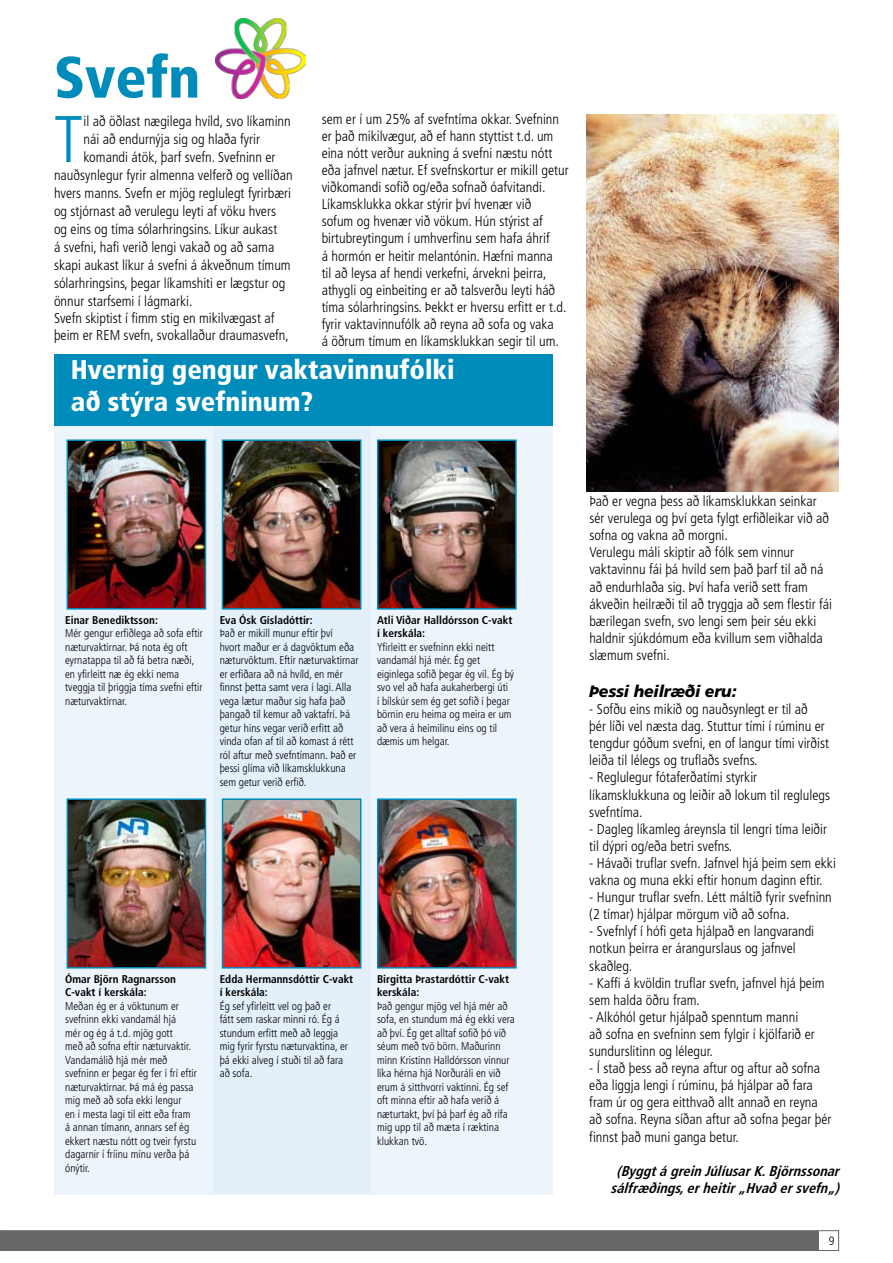
<style>
.page{position:relative;width:893px;height:1263px;background:#fff}
.page>*{position:absolute;margin:0;border:0;box-sizing:border-box;transform-origin:0 0}
.t1{font:300 condensed 65.85px "Frutiger";color:#008cbb}
.t2{font:900 condensed 58.2px "Frutiger";color:#008cbb}
.t3{font:900 condensed 27px/32.4px "Frutiger";color:#fff}
.t4{font:italic 900 16.5px "Frutiger";letter-spacing:-.01em;color:#000;scale:.96 1}
.t5{font:300 condensed 14.25px/17.1px "Frutiger";color:#000}
.t6{font:italic 700 condensed 14.25px/17.1px "Frutiger";color:#000;text-align:center}
.t7{font:300 condensed 12px "Frutiger";color:#000}
.t8{font:300 condensed 11.25px/13.5px "Frutiger";color:#000}
.t9{font:700 condensed 11.25px/13.5px "Frutiger";color:#000}
</style>
<div class="page">
<svg style="left:0;top:1230px;width:839px;height:21px"></svg>
<div style="left:0;top:1231px;width:819px;height:19px;background:#676767"></div>
<div style="left:54px;top:419px;width:498px;height:776px;background:#edf4fb"></div>
<div style="left:213px;top:424px;width:157px;height:770px;background:#e3eff9"></div>
<img style="left:70px;top:442px;width:133px;height:165px">
<div style="left:67px;top:439px;width:139px;height:171px;border:2px solid #008cbb"></div>
<img style="left:225px;top:442px;width:133px;height:165px">
<div style="left:222px;top:439px;width:139px;height:171px;border:2px solid #008cbb"></div>
<img style="left:380px;top:442px;width:134px;height:165px">
<div style="left:377px;top:439px;width:140px;height:171px;border:2px solid #008cbb"></div>
<img style="left:70px;top:801px;width:133px;height:164px">
<div style="left:67px;top:798px;width:139px;height:170px;border:2px solid #008cbb"></div>
<img style="left:225px;top:801px;width:133px;height:164px">
<div style="left:222px;top:798px;width:139px;height:170px;border:2px solid #008cbb"></div>
<img style="left:380px;top:801px;width:134px;height:164px">
<div style="left:377px;top:798px;width:140px;height:170px;border:2px solid #008cbb"></div>
<div style="left:54px;top:354px;width:498px;height:72px;background:#008cbb"></div>
<img style="left:587px;top:115px;width:252px;height:376px">
<img style="left:216px;top:18px;width:90px;height:80px">
<h2 class="t2" style="left:54px;top:42px;width:148px">Svefn</h2>
<h1 class="t1" style="left:54px;top:102px;width:30px">T</h1>
<p class="t5" style="left:84px;top:113px;width:209px">il að öðlast nægilega hvíld, svo líkaminn</p>
<p class="t5" style="left:84px;top:131px;width:178px">nái að endurnýja sig og hlaða fyrir</p>
<p class="t5" style="left:84px;top:149px;width:194px">komandi átök, þarf svefn. Svefninn er</p>
<p class="t5" style="left:54px;top:167px;width:240px">nauðsynlegur fyrir almenna velferð og vellíðan</p>
<p class="t5" style="left:54px;top:185px;width:239px">hvers manns. Svefn er mjög reglulegt fyrirbæri</p>
<p class="t5" style="left:54px;top:203px;width:223px">og stjórnast að verulegu leyti af vöku hvers</p>
<p class="t5" style="left:54px;top:221px;width:225px">og eins og tíma sólarhringsins. Líkur aukast</p>
<p class="t5" style="left:54px;top:239px;width:222px">á svefni, hafi verið lengi vakað og að sama</p>
<p class="t5" style="left:54px;top:257px;width:238px">skapi aukast líkur á svefni á ákveðnum tímum</p>
<p class="t5" style="left:54px;top:275px;width:233px">sólarhringsins, þegar líkamshiti er lægstur og</p>
<p class="t5" style="left:54px;top:293px;width:140px">önnur starfsemi í lágmarki.</p>
<p class="t5" style="left:54px;top:310px;width:222px">Svefn skiptist í fimm stig en mikilvægast af</p>
<p class="t5" style="left:54px;top:327px;width:236px">þeim er REM svefn, svokallaður draumasvefn,</p>
<p class="t5" style="left:322px;top:110px;width:248px">sem er í um 25% af svefntíma okkar. Svefninn er það mikilvægur, að ef hann styttist t.d. um eina nótt verður aukning á svefni næstu nótt eða jafnvel nætur. Ef svefnskortur er mikill getur viðkomandi sofið og/eða sofnað óafvitandi.<br>Líkamsklukka okkar stýrir því hvenær við<br>sofum og hvenær við vökum. Hún stýrist af birtubreytingum í umhverfinu sem hafa áhrif<br>á hormón er heitir melantónin. Hæfni manna<br>til að leysa af hendi verkefni, árvekni þeirra, athygli og einbeiting er að talsverðu leyti háð tíma sólarhringsins. Þekkt er hversu erfitt er t.d. fyrir vaktavinnufólk að reyna að sofa og vaka<br>á öðrum tímum en líkamsklukkan segir til um.</p>
<h3 class="t3" style="left:71px;top:353px;width:385px">Hvernig gengur vaktavinnufólki að stýra svefninum?</h3>
<p class="t9" style="left:65px;top:613px;width:94px">Einar Benediktsson:</p>
<p class="t8" style="left:65px;top:627px;width:139px">Mér gengur erfiðlega að sofa eftir næturvaktirnar. Þá nota ég oft eyrnatappa til að fá betra næði, en yfirleitt næ ég ekki nema tveggja til þriggja tíma svefni eftir næturvaktirnar.</p>
<p class="t9" style="left:220px;top:613px;width:95px">Eva Ósk Gísladóttir:</p>
<p class="t8" style="left:220px;top:627px;width:140px">Það er mikill munur eftir því<br>hvort maður er á dagvöktum eða næturvöktum. Eftir næturvaktirnar er erfiðara að ná hvíld, en mér finnst þetta samt vera í lagi. Alla vega lætur maður sig hafa það þangað til kemur að vaktafrí. Þá getur hins vegar verið erfitt að vinda ofan af til að komast á rétt ról aftur með svefntímann. Það er þessi glíma við líkamsklukkuna sem getur verið erfið.</p>
<p class="t9" style="left:377px;top:613px;width:137px">Atli Viðar Halldórsson C-vakt í kerskála:</p>
<p class="t8" style="left:377px;top:640px;width:139px">Yfirleitt er svefninn ekki neitt vandamál hjá mér. Ég get eiginlega sofið þegar ég vil. Ég bý svo vel að hafa aukaherbergi úti<br>í bílskúr sem ég get sofið í þegar börnin eru heima og meira er um að vera á heimilinu eins og til dæmis um helgar.</p>
<p class="t9" style="left:65px;top:972px;width:112px">Ómar Björn Ragnarsson<br>C-vakt í kerskála:</p>
<p class="t8" style="left:65px;top:999px;width:133px">Meðan ég er á vöktunum er svefninn ekki vandamál hjá<br>mér og ég á t.d. mjög gott<br>með að sofna eftir næturvaktir.<br>Vandamálið hjá mér með svefninn er þegar ég fer í frí eftir næturvaktirnar. Þá má ég passa mig með að sofa ekki lengur<br>en í mesta lagi til eitt eða fram á annan tímann, annars sef ég ekkert næstu nótt og tveir fyrstu dagarnir í fríinu mínu verða þá ónýtir.</p>
<p class="t9" style="left:220px;top:972px;width:135px">Edda Hermannsdóttir C-vakt í kerskála:</p>
<p class="t8" style="left:220px;top:999px;width:130px">Ég sef yfirleitt vel og það er fátt sem raskar minni ró. Ég á stundum erfitt með að leggja mig fyrir fyrstu næturvaktina, er þá ekki alveg í stuði til að fara að sofa.</p>
<p class="t9" style="left:377px;top:972px;width:134px">Birgitta Þrastardóttir C-vakt kerskála:</p>
<p class="t8" style="left:377px;top:999px;width:139px">Það gengur mjög vel hjá mér að sofa, en stundum má ég ekki vera að því. Ég get alltaf sofið þó við séum með tvö börn. Maðurinn minn Kristinn Halldórsson vinnur líka hérna hjá Norðuráli en við erum á sitthvorri vaktinni. Ég sef oft minna eftir að hafa verið á næturtakt, því þá þarf ég að rífa mig upp til að mæta í ræktina klukkan tvö.</p>
<p class="t5" style="left:589px;top:493px;width:244px">Það er vegna þess að líkamsklukkan seinkar sér verulega og því geta fylgt erfiðleikar við að sofna og vakna að morgni.<br>Verulegu máli skiptir að fólk sem vinnur vaktavinnu fái þá hvíld sem það þarf til að ná að endurhlaða sig. Því hafa verið sett fram ákveðin heilræði til að tryggja að sem flestir fái bærilegan svefn, svo lengi sem þeir séu ekki haldnir sjúkdómum eða kvillum sem viðhalda slæmum svefni.</p>
<p class="t4" style="left:589px;top:681px;width:155px">Þessi heilræði eru:</p>
<p class="t5" style="left:589px;top:701px;width:241px">- Sofðu eins mikið og nauðsynlegt er til að<br>þér líði vel næsta dag. Stuttur tími í rúminu er tengdur góðum svefni, en of langur tími virðist leiða til lélegs og truflaðs svefns.</p>
<p class="t5" style="left:589px;top:769px;width:242px">- Reglulegur fótaferðatími styrkir líkamsklukkuna og leiðir að lokum til reglulegs svefntíma.</p>
<p class="t5" style="left:589px;top:820px;width:239px">- Dagleg líkamleg áreynsla til lengri tíma leiðir til dýpri og/eða betri svefns.</p>
<p class="t5" style="left:589px;top:855px;width:248px">- Hávaði truflar svefn. Jafnvel hjá þeim sem ekki vakna og muna ekki eftir honum daginn eftir.</p>
<p class="t5" style="left:589px;top:889px;width:244px">- Hungur truflar svefn. Létt máltíð fyrir svefninn (2 tímar) hjálpar mörgum við að sofna.</p>
<p class="t5" style="left:589px;top:923px;width:226px">- Svefnlyf í hófi geta hjálpað en langvarandi notkun þeirra er árangurslaus og jafnvel skaðleg.</p>
<p class="t5" style="left:589px;top:974px;width:237px">- Kaffi á kvöldin truflar svefn, jafnvel hjá þeim sem halda öðru fram.</p>
<p class="t5" style="left:589px;top:1008px;width:227px">- Alkóhól getur hjálpað spenntum manni að sofna en svefninn sem fylgir í kjölfarið er sundurslitinn og lélegur.</p>
<p class="t5" style="left:589px;top:1060px;width:244px">- Í stað þess að reyna aftur og aftur að sofna eða liggja lengi í rúminu, þá hjálpar að fara fram úr og gera eitthvað allt annað en reyna að sofna. Reyna síðan aftur að sofna þegar þér finnst það muni ganga betur.</p>
<p class="t6" style="left:611px;top:1162px;width:234px">(ByggtágreinJúlíusarK.Björnssonar sálfræðings,erheitir„Hvaðersvefn„)</p>
<p class="t7" style="left:829px;top:1234px;width:7px">9</p>
</div>
